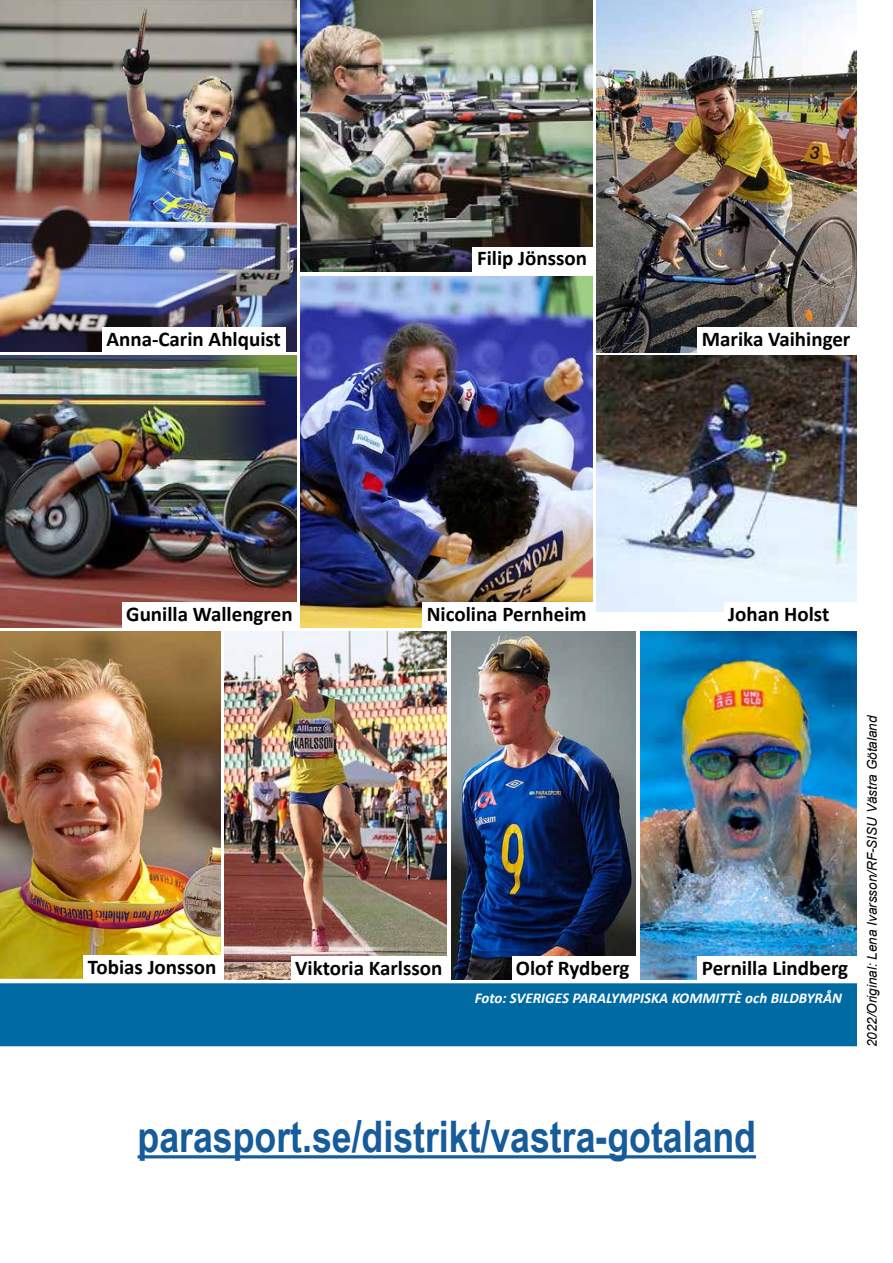
<style>
.page{position:relative;width:893px;height:1263px;background:#fff}
.page>*{position:absolute;margin:0;border:0;box-sizing:border-box;transform-origin:0 0}
.t1{font:700 43.5px "Arial Narrow";color:#165b9a}
.t2{font:700 21px "Calibri";color:#000}
.t3{font:italic 700 15px "Calibri";color:#fff}
.t4{font:italic 13.5px "Arial";color:#000}
</style>
<div class="page">
<img style="left:0;top:631px;width:221px;height:348px">
<div style="left:0;top:979px;width:857px;height:68px;background:#006aa3"></div>
<hr style="left:138px;top:1155px;width:618px;height:3px;background:#165b9a">
<img style="left:596px;top:0;width:261px;height:352px">
<img style="left:452px;top:631px;width:183px;height:349px">
<img style="left:640px;top:631px;width:217px;height:349px">
<img style="left:0;top:0;width:297px;height:352px">
<img style="left:301px;top:276px;width:291px;height:351px">
<img style="left:225px;top:631px;width:221px;height:348px">
<img style="left:0;top:356px;width:297px;height:271px">
<img style="left:301px;top:0;width:291px;height:271px">
<img style="left:596px;top:356px;width:261px;height:255px">
<div style="left:84px;top:955px;width:138px;height:25px;background:#fff"></div>
<div style="left:512px;top:956px;width:124px;height:25px;background:#fff"></div>
<div style="left:698px;top:956px;width:162px;height:25px;background:#fff"></div>
<div style="left:698px;top:327px;width:162px;height:27px;background:#fff"></div>
<div style="left:122px;top:603px;width:176px;height:25px;background:#fff"></div>
<div style="left:473px;top:247px;width:121px;height:25px;background:#fff"></div>
<div style="left:724px;top:603px;width:138px;height:24px;background:#fff"></div>
<div style="left:102px;top:327px;width:184px;height:26px;background:#fff"></div>
<div style="left:291px;top:956px;width:158px;height:26px;background:#fff"></div>
<div style="left:422px;top:602px;width:171px;height:26px;background:#fff"></div>
<p class="t2" style="left:106px;top:324px;width:176px">Anna-Carin Ahlquist</p>
<p class="t2" style="left:477px;top:244px;width:112px">Filip Jönsson</p>
<p class="t2" style="left:702px;top:324px;width:150px">Marika Vaihinger</p>
<p class="t2" style="left:126px;top:599px;width:168px">Gunilla Wallengren</p>
<p class="t2" style="left:427px;top:599px;width:161px">Nicolina Pernheim</p>
<p class="t2" style="left:728px;top:599px;width:103px">Johan Holst</p>
<p class="t2" style="left:88px;top:952px;width:130px">Tobias Jonsson</p>
<p class="t2" style="left:295px;top:953px;width:149px">Viktoria Karlsson</p>
<p class="t2" style="left:516px;top:953px;width:115px">Olof Rydberg</p>
<p class="t2" style="left:702px;top:953px;width:148px">Pernilla Lindberg</p>
<p class="t3" style="left:475px;top:988px;width:369px">Foto: SVERIGES PARALYMPISKA KOMMITTÈ och BILDBYRÅN</p>
<p class="t4" style="left:863px;top:1047px;width:334px;rotate:-90deg">2022/Original: Lena Ivarsson/RF-SISU Västra Götaland</p>
<h1 class="t1" style="left:138px;top:1104px;width:620px">parasport.se/distrikt/vastra-gotaland</h1>
</div>
